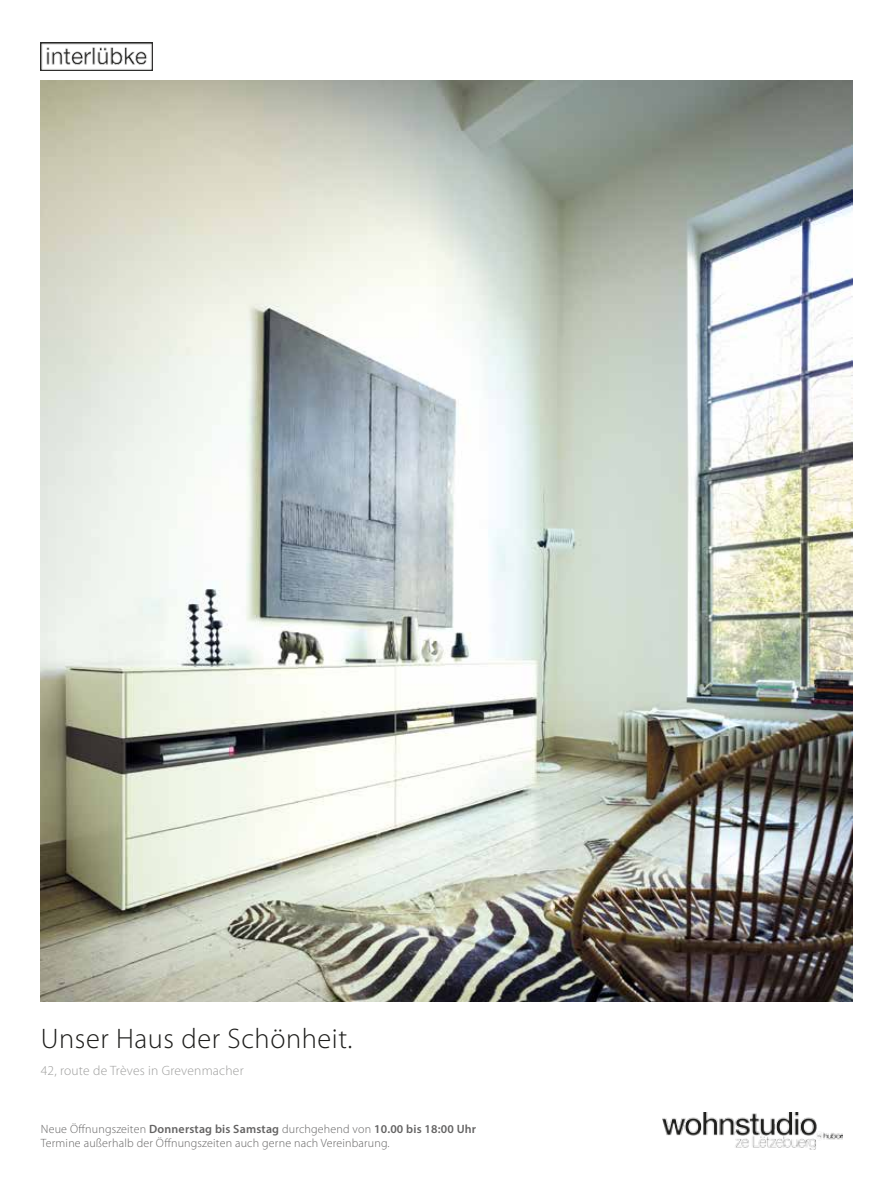
<style>
.page{position:relative;width:893px;height:1178px;background:#fff}
.page>*{position:absolute;margin:0;border:0;box-sizing:border-box;transform-origin:0 0}
.t1{font:300 28.35px "Myriad Pro";letter-spacing:.02em;color:#1d1d1b}
.t2{font:300 13.5px "Myriad Pro";letter-spacing:.015em;color:#9d9d9c}
.t3{font:300 12px/14.4px "Myriad Pro";letter-spacing:.015em;color:#646363}
.s1{font-weight:600}
</style>
<div class="page">
<img style="left:41px;top:81px;width:811px;height:920px">
<img style="left:662px;top:1112px;width:181px;height:37px">
<img style="left:41px;top:42px;width:111px;height:29px">
<h1 class="t1" style="left:41px;top:1022px;width:313px">Unser Haus der Schönheit.</h1>
<p class="t2" style="left:41px;top:1062px;width:204px">42, route de Trèves in Grevenmacher</p>
<p class="t3" style="left:41px;top:1121px;width:437px">Neue Öffnungszeiten <span class="s1">Donnerstag bis Samstag</span> durchgehend von <span class="s1">10.00 bis 18:00 Uhr<br></span>Termine außerhalb der Öffnungszeiten auch gerne nach Vereinbarung.</p>
</div>
